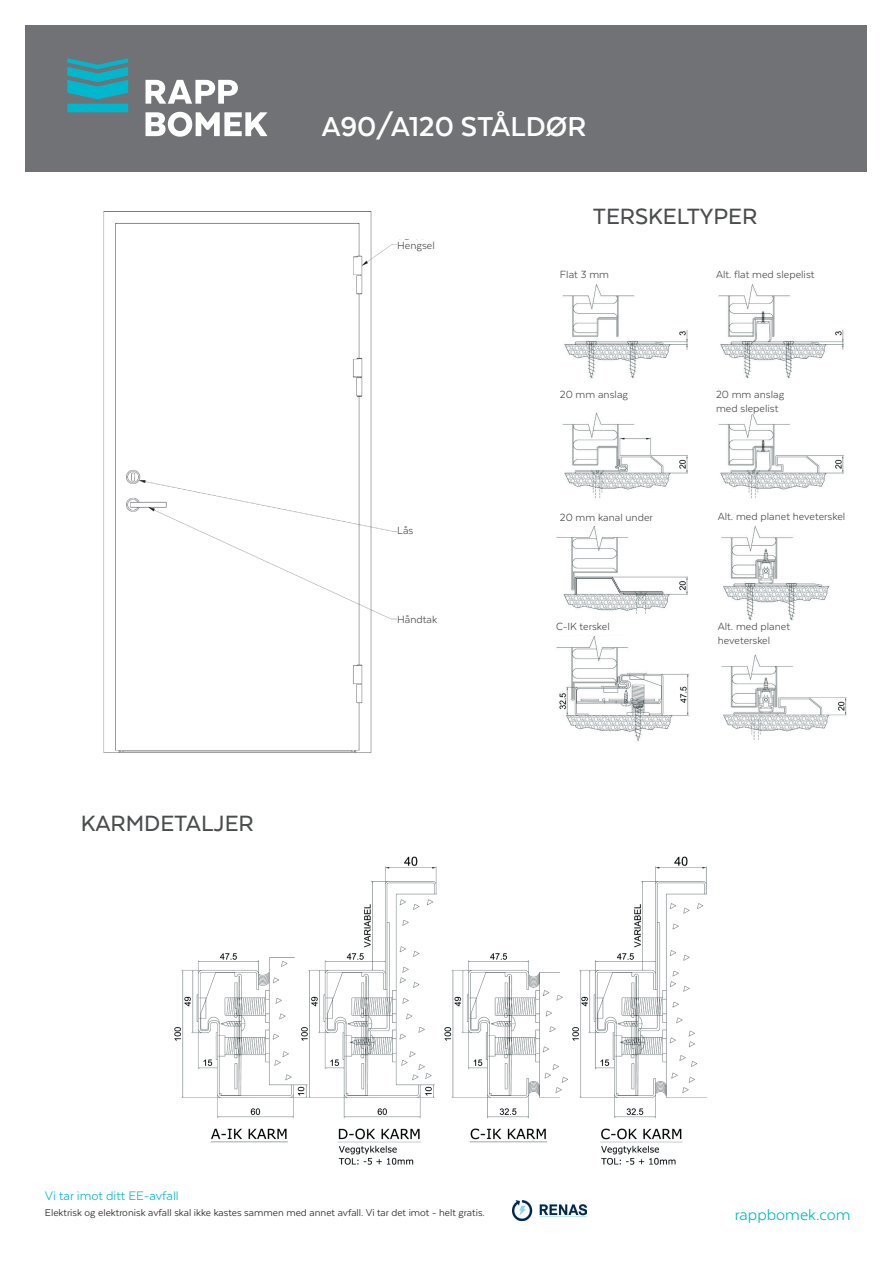
<style>
.page{position:relative;width:893px;height:1263px;background:#fff}
.page>*{position:absolute;margin:0;border:0;box-sizing:border-box;transform-origin:0 0}
.t1{font:700 31.5px "Texta";color:#fff}
.t2{font:500 25.5px "Texta";color:#4b4c4d}
.t3{font:18px "Texta";color:#00b8ce}
.t4{font:14.25px "Texta";color:#00b8ce}
.t5{font:12px/13.5px "Texta";color:#4b4c4d}
.t6{font:11.4px "Texta";color:#231f20}
</style>
<div class="page">
<div style="left:26px;top:26px;width:841px;height:146px;background:#717275"></div>
<svg style="left:146px;top:80px;width:92px;height:24px"></svg>
<svg style="left:146px;top:112px;width:121px;height:25px"></svg>
<svg style="left:67px;top:58px;width:61px;height:54px"></svg>
<img style="left:512px;top:1200px;width:74px;height:20px">
<img style="left:174px;top:856px;width:533px;height:309px">
<img style="left:556px;top:284px;width:291px;height:457px">
<img style="left:103px;top:211px;width:320px;height:542px">
<div style="left:716px;top:499px;width:73px;height:17px;background:#fff"></div>
<div style="left:397px;top:240px;width:41px;height:14px;background:#fff"></div>
<div style="left:397px;top:525px;width:41px;height:13px;background:#fff"></div>
<div style="left:397px;top:614px;width:73px;height:13px;background:#fff"></div>
<div style="left:560px;top:389px;width:91px;height:13px;background:#fff"></div>
<div style="left:716px;top:389px;width:92px;height:25px;background:#fff"></div>
<div style="left:560px;top:512px;width:99px;height:14px;background:#fff"></div>
<div style="left:718px;top:511px;width:132px;height:14px;background:#fff"></div>
<div style="left:556px;top:621px;width:99px;height:13px;background:#fff"></div>
<div style="left:718px;top:621px;width:126px;height:31px;background:#fff"></div>
<h1 class="t1" style="left:322px;top:110px;width:266px">A90/A120 STÅLDØR</h1>
<p class="t5" style="left:397px;top:239px;width:39px">Hengsel</p>
<h2 class="t2" style="left:593px;top:203px;width:166px">TERSKELTYPER</h2>
<p class="t5" style="left:560px;top:268px;width:51px">Flat 3 mm</p>
<p class="t5" style="left:716px;top:268px;width:100px">Alt. flat med slepelist</p>
<p class="t5" style="left:560px;top:388px;width:70px">20 mm anslag</p>
<p class="t5" style="left:716px;top:388px;width:70px">20 mm anslag med slepelist</p>
<h2 class="t2" style="left:81px;top:811px;width:175px">KARMDETALJER</h2>
<p class="t5" style="left:397px;top:523px;width:18px">Lås</p>
<p class="t5" style="left:397px;top:613px;width:42px">Håndtak</p>
<p class="t5" style="left:560px;top:511px;width:94px">20 mm kanal under</p>
<p class="t5" style="left:718px;top:510px;width:129px">Alt. med planet heveterskel</p>
<p class="t5" style="left:556px;top:619px;width:55px">C-IK terskel</p>
<p class="t5" style="left:718px;top:619px;width:74px;line-height:14.4px">Alt. med planet heveterskel</p>
<p class="t4" style="left:45px;top:1188px;width:135px">Vi tar imot ditt EE-avfall</p>
<p class="t6" style="left:45px;top:1207px;width:441px">Elektrisk og elektronisk avfall skal ikke kastes sammen med annet avfall. Vi tar det imot - helt gratis.</p>
<h3 class="t3" style="left:735px;top:1206px;width:117px">rappbomek.com</h3>
</div>
